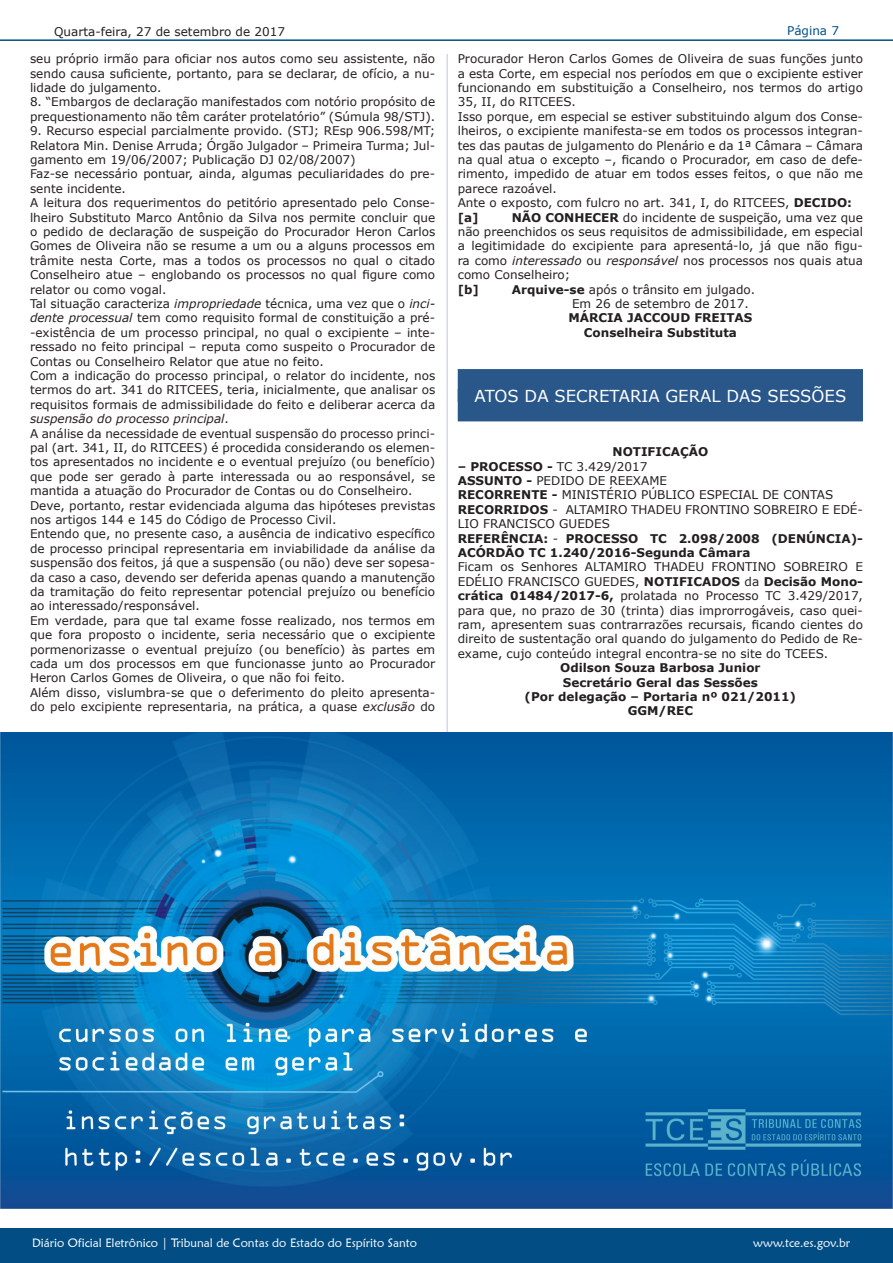
<style>
.page{position:relative;width:893px;height:1263px;background:#fff}
.page>*{position:absolute;margin:0;border:0;box-sizing:border-box;transform-origin:0 0}
.Seção{font:16.5px "Verdana";color:#fff}
.Notícia{font:12px/14.4px "Verdana";color:#231f20;text-align:justify}
.Notícia-2{font:700 12px/14.4px "Verdana";color:#231f20}
.t1{font:12px "Maiandra GD";color:#fff}
.t2{font:12px "Verdana";color:#024e84}
.s1{font-style:italic}
.s2{font-weight:700}
.s3{color:#29578a}
.s4{font-weight:400}
</style>
<div class="page">
<div style="left:0;top:1229px;width:893px;height:34px;background:#024e84"></div>
<hr style="left:0;top:39px;width:893px;height:2px;background:#024e84">
<hr style="left:446px;top:54px;width:2px;height:1155px;background:#cfd9ed">
<div style="left:458px;top:369px;width:405px;height:33px;background:#29578a"></div>
<div style="left:458px;top:389px;width:405px;height:32px;background:#29578a"></div>
<img style="left:0;top:733px;width:893px;height:476px">
<p class="Notícia" style="left:54px;top:24px;width:232px">Quarta-feira, 27 de setembro de 2017</p>
<p class="Notícia" style="left:30px;top:51px;width:407px">seu próprio irmão para oficiar nos autos como seu assistente, não sendo causa suficiente, portanto, para se declarar, de ofício, a nu&shy;lidade do julgamento.</p>
<p class="Notícia" style="left:30px;top:95px;width:407px">8. “Embargos de declaração manifestados com notório propósito de prequestionamento não têm caráter protelatório” (Súmula 98/STJ).</p>
<p class="Notícia" style="left:30px;top:123px;width:407px">9. Recurso especial parcialmente provido. (STJ; REsp 906.598/MT; Relatora Min. Denise Arruda; Órgão Julgador – Primeira Turma; Jul&shy;gamento em 19/06/2007; Publicação DJ 02/08/2007)</p>
<p class="Notícia" style="left:30px;top:167px;width:407px">Faz-se necessário pontuar, ainda, algumas peculiaridades do pre&shy;sente incidente.</p>
<p class="Notícia" style="left:30px;top:195px;width:407px">A leitura dos requerimentos do petitório apresentado pelo Conse&shy;lheiro Substituto Marco Antônio da Silva nos permite concluir que o pedido de declaração de suspeição do Procurador Heron Carlos Gomes de Oliveira não se resume a um ou a alguns processos em trâmite nesta Corte, mas a todos os processos no qual o citado Conselheiro atue – englobando os processos no qual figure como relator ou como vogal.</p>
<p class="Notícia" style="left:30px;top:296px;width:407px">Tal situação caracteriza <span class="s1">impropriedade</span> técnica, uma vez que o <span class="s1">inci&shy;dente processual</span> tem como requisito formal de constituição a pré--existência de um processo principal, no qual o excipiente – inte&shy;ressado no feito principal – reputa como suspeito o Procurador de Contas ou Conselheiro Relator que atue no feito.</p>
<p class="Notícia" style="left:30px;top:368px;width:407px">Com a indicação do processo principal, o relator do incidente, nos termos do art. 341 do RITCEES, teria, inicialmente, que analisar os requisitos formais de admissibilidade do feito e deliberar acerca da <span class="s1">suspensão do processo principal</span>.</p>
<p class="Notícia" style="left:30px;top:426px;width:407px">A análise da necessidade de eventual suspensão do processo princi&shy;pal (art. 341, II, do RITCEES) é procedida considerando os elemen&shy;tos apresentados no incidente e o eventual prejuízo (ou benefício) que pode ser gerado à parte interessada ou ao responsável, se mantida a atuação do Procurador de Contas ou do Conselheiro.</p>
<p class="Notícia" style="left:30px;top:498px;width:407px">Deve, portanto, restar evidenciada alguma das hipóteses previstas nos artigos 144 e 145 do Código de Processo Civil.</p>
<p class="Notícia" style="left:30px;top:527px;width:407px">Entendo que, no presente caso, a ausência de indicativo específico de processo principal representaria em inviabilidade da análise da suspensão dos feitos, já que a suspensão (ou não) deve ser sopesa&shy;da caso a caso, devendo ser deferida apenas quando a manutenção da tramitação do feito representar potencial prejuízo ou benefício ao interessado/responsável.</p>
<p class="Notícia" style="left:30px;top:613px;width:407px">Em verdade, para que tal exame fosse realizado, nos termos em que fora proposto o incidente, seria necessário que o excipiente pormenorizasse o eventual prejuízo (ou benefício) às partes em cada um dos processos em que funcionasse junto ao Procurador Heron Carlos Gomes de Oliveira, o que não foi feito.</p>
<p class="Notícia" style="left:30px;top:685px;width:407px">Além disso, vislumbra-se que o deferimento do pleito apresenta&shy;do pelo excipiente representaria, na prática, a quase <span class="s1">exclusão</span> do</p>
<p class="t2" style="left:787px;top:22px;width:53px">Página 7</p>
<p class="Notícia" style="left:458px;top:51px;width:407px">Procurador Heron Carlos Gomes de Oliveira de suas funções junto a esta Corte, em especial nos períodos em que o excipiente estiver funcionando em substituição a Conselheiro, nos termos do artigo 35, II, do RITCEES.</p>
<p class="Notícia" style="left:458px;top:109px;width:407px">Isso porque, em especial se estiver substituindo algum dos Conse&shy;lheiros, o excipiente manifesta-se em todos os processos integran&shy;tes das pautas de julgamento do Plenário e da 1ª Câmara – Câmara na qual atua o excepto –, ficando o Procurador, em caso de defe&shy;rimento, impedido de atuar em todos esses feitos, o que não me parece razoável.</p>
<p class="Notícia" style="left:458px;top:195px;width:396px">Ante o exposto, com fulcro no art. 341, I, do RITCEES, <span class="s2">DECIDO:</span></p>
<p class="Notícia-2" style="left:458px;top:210px;width:23px">[a]</p>
<p class="Notícia" style="left:458px;top:210px;width:407px;text-indent:54px"><span class="s2">NÃO CONHECER</span> do incidente de suspeição, uma vez que não preenchidos os seus requisitos de admissibilidade, em especial a legitimidade do excipiente para apresentá-lo, já que não figu&shy;ra como <span class="s1">interessado</span> ou <span class="s1">responsável</span> nos processos nos quais atua como Conselheiro;</p>
<p class="Notícia-2" style="left:458px;top:282px;width:23px">[b]</p>
<p class="Notícia" style="left:512px;top:282px;width:245px"><span class="s2">Arquive-se</span> após o trânsito em julgado.</p>
<p class="Notícia" style="left:572px;top:296px;width:178px">Em 26 de setembro de 2017.</p>
<p class="Notícia-2" style="left:568px;top:311px;width:186px">MÁRCIA JACCOUD FREITAS</p>
<p class="Notícia-2" style="left:584px;top:325px;width:155px">Conselheira Substituta</p>
<p class="Seção" style="left:467px;top:384px;width:388px"><span class="s3">[</span>ATOS DA SECRETARIA GERAL DAS SESSÕES<span class="s3">]</span></p>
<p class="Notícia-2" style="left:612px;top:444px;width:97px">NOTIFICAÇÃO</p>
<p class="Notícia" style="left:458px;top:459px;width:191px"><span class="s2">– PROCESSO -</span> TC 3.429/2017</p>
<p class="Notícia" style="left:458px;top:473px;width:211px"><span class="s2">ASSUNTO -</span> PEDIDO DE REEXAME</p>
<p class="Notícia" style="left:458px;top:488px;width:377px"><span class="s2">RECORRENTE -</span> MINISTÉRIO PÚBLICO ESPECIAL DE CONTAS</p>
<p class="Notícia" style="left:458px;top:502px;width:407px"><span class="s2">RECORRIDOS</span> - ALTAMIRO THADEU FRONTINO SOBREIRO E EDÉ-<br>LIO FRANCISCO GUEDES</p>
<p class="Notícia-2" style="left:458px;top:531px;width:407px">REFERÊNCIA: <span class="s4">-</span> PROCESSO TC 2.098/2008 (DENÚNCIA)-<br>ACÓRDÃO TC 1.240/2016-Segunda Câmara</p>
<p class="Notícia" style="left:458px;top:560px;width:407px">Ficam os Senhores ALTAMIRO THADEU FRONTINO SOBREIRO E EDÉLIO FRANCISCO GUEDES, <span class="s2">NOTIFICADOS</span> da <span class="s2">Decisão Mono&shy;crática 01484/2017-6,</span> prolatada no Processo TC 3.429/2017, para que, no prazo de 30 (trinta) dias improrrogáveis, caso quei&shy;ram, apresentem suas contrarrazões recursais, ficando cientes do direito de sustentação oral quando do julgamento do Pedido de Re&shy;exame, cujo conteúdo integral encontra-se no site do TCEES.</p>
<p class="Notícia-2" style="left:560px;top:660px;width:202px">Odilson Souza Barbosa Junior</p>
<p class="Notícia-2" style="left:563px;top:675px;width:196px">Secretário Geral das Sessões</p>
<p class="Notícia-2" style="left:525px;top:689px;width:273px">(Por delegação – Portaria nº 021/2011)</p>
<p class="Notícia-2" style="left:628px;top:703px;width:67px">GGM/REC</p>
<p class="t1" style="left:32px;top:1235px;width:386px">Diário Oficial Eletrônico | Tribunal de Contas do Estado do Espírito Santo</p>
<p class="t1" style="left:753px;top:1235px;width:98px">www.tce.es.gov.br</p>
</div>
